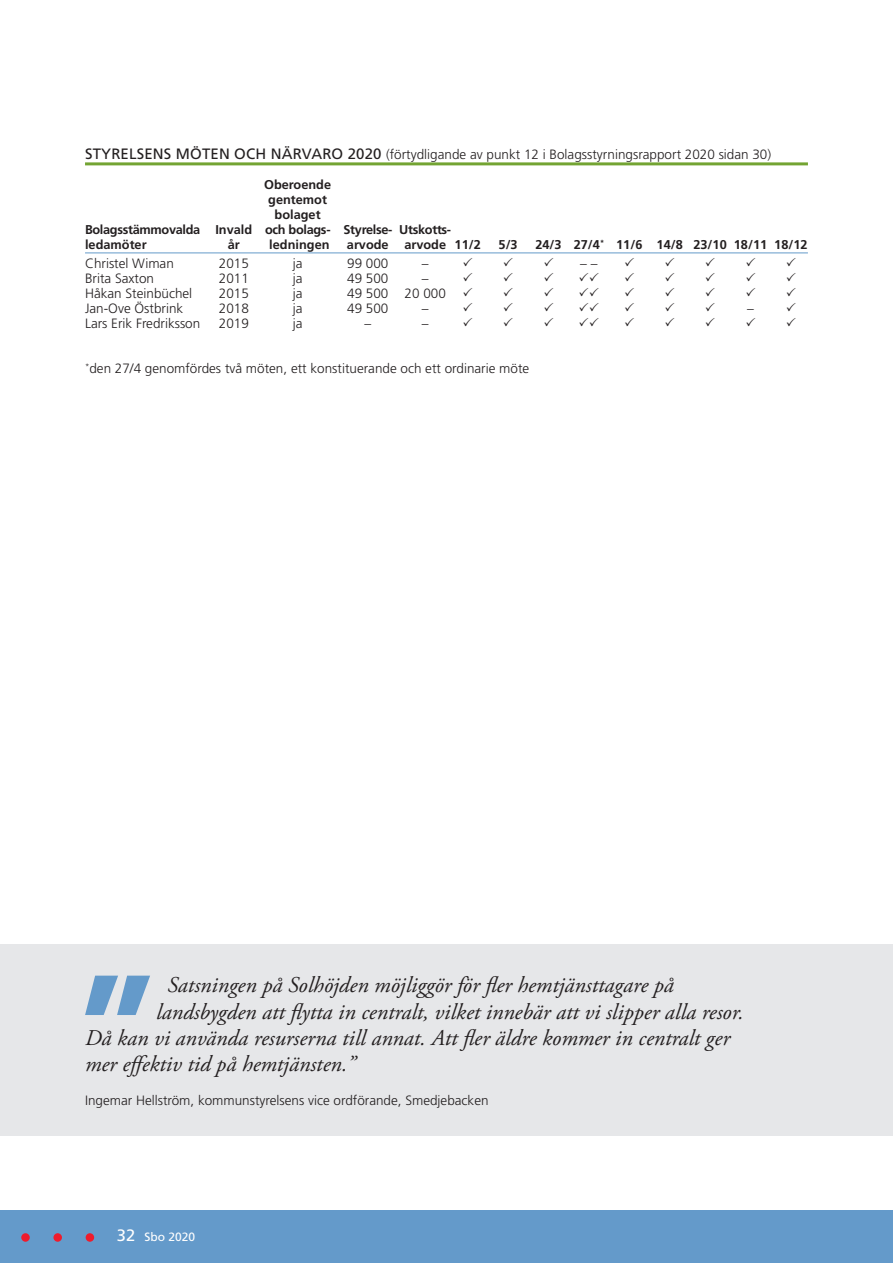
<style>
.page{position:relative;width:893px;height:1263px;background:#fff}
.page>*{position:absolute;margin:0;border:0;box-sizing:border-box;transform-origin:0 0}
.t1{font:700 157.5px "Frutiger LT Std";color:#649aca}
.t2{font:italic 22.5px "Adobe Garamond Pro";color:#231f20}
.t3{font:300 13.5px "Frutiger LT Std";color:#231f20}
.t4{font:700 12.75px "Frutiger LT Std";color:#231f20}
.t5{font:700 12.75px "Frutiger LT Std";letter-spacing:-.025em;color:#231f20}
.t6{font:12px "Frutiger LT Std";color:#fff}
.s1{font-weight:400;font-size:15px}
.s2{font-size:16.5px}
</style>
<div class="page">
<div style="left:0;top:1210px;width:893px;height:53px;background:#649aca"></div>
<div style="left:21px;top:1233px;width:9px;height:9px;background:#ee1b2c;border-radius:50%"></div>
<div style="left:53px;top:1233px;width:9px;height:9px;background:#ee1b2c;border-radius:50%"></div>
<div style="left:86px;top:1233px;width:8px;height:9px;background:#ee1b2c;border-radius:50%"></div>
<hr style="left:85px;top:162px;width:723px;height:3px;background:#73a432">
<hr style="left:85px;top:253px;width:723px;height:1px;background:#649aca">
<div style="left:0;top:944px;width:893px;height:191px;background:#e6e7e9"></div>
<p class="t3" style="left:85px;top:147px;width:688px"><span class="s1">STYRELSENS MÖTEN OCH NÄRVARO 2020</span> (förtydligande av punkt 12 i Bolagsstyrningsrapport 2020 sidan 30)</p>
<p class="t4" style="left:264px;top:177px;width:69px">Oberoende</p>
<p class="t4" style="left:268px;top:192px;width:60px">gentemot</p>
<p class="t4" style="left:275px;top:207px;width:48px">bolaget</p>
<p class="t5" style="left:85px;top:222px;width:368px">Bolagsstämmovalda Invald och bolags- Styrelse- Utskotts-</p>
<p class="t4" style="left:85px;top:237px;width:63px">ledamöter</p>
<p class="t4" style="left:228px;top:237px;width:14px">år</p>
<p class="t4" style="left:269px;top:237px;width:62px">ledningen</p>
<p class="t4" style="left:347px;top:237px;width:135px">arvode arvode 11/2</p>
<p class="t4" style="left:499px;top:237px;width:21px">5/3</p>
<p class="t4" style="left:535px;top:237px;width:274px">24/3 27/4<sup>*</sup> 11/6 14/8 23/10 18/11 18/12</p>
<p class="t3" style="left:85px;top:256px;width:90px">Christel Wiman</p>
<p class="t3" style="left:219px;top:256px;width:32px">2015</p>
<p class="t3" style="left:293px;top:256px;width:11px">ja</p>
<p class="t3" style="left:347px;top:256px;width:43px">99 000</p>
<p class="t3" style="left:422px;top:256px;width:8px">–</p>
<p class="t3" style="left:580px;top:256px;width:19px">– –</p>
<p class="t3" style="left:85px;top:271px;width:70px">Brita Saxton</p>
<p class="t3" style="left:219px;top:271px;width:32px">2011</p>
<p class="t3" style="left:293px;top:271px;width:11px">ja</p>
<p class="t3" style="left:347px;top:271px;width:43px">49 500</p>
<p class="t3" style="left:422px;top:271px;width:8px">–</p>
<p class="t3" style="left:85px;top:286px;width:109px">Håkan Steinbüchel</p>
<p class="t3" style="left:219px;top:286px;width:32px">2015</p>
<p class="t3" style="left:293px;top:286px;width:11px">ja</p>
<p class="t3" style="left:347px;top:286px;width:100px">49 500 20 000</p>
<p class="t3" style="left:85px;top:301px;width:100px">Jan-Ove Östbrink</p>
<p class="t3" style="left:219px;top:301px;width:32px">2018</p>
<p class="t3" style="left:293px;top:301px;width:11px">ja</p>
<p class="t3" style="left:347px;top:301px;width:43px">49 500</p>
<p class="t3" style="left:422px;top:301px;width:8px">–</p>
<p class="t3" style="left:747px;top:301px;width:8px">–</p>
<p class="t3" style="left:85px;top:316px;width:117px">Lars Erik Fredriksson</p>
<p class="t3" style="left:219px;top:316px;width:32px">2019</p>
<p class="t3" style="left:293px;top:316px;width:11px">ja</p>
<p class="t3" style="left:364px;top:316px;width:8px">–</p>
<p class="t3" style="left:422px;top:316px;width:8px">–</p>
<p class="t3" style="left:85px;top:361px;width:446px"><sup>*</sup>den 27/4 genomfördes två möten, ett konstituerande och ett ordinarie möte</p>
<h1 class="t1" style="left:80px;top:938px;width:77px">”</h1>
<h2 class="t2" style="left:168px;top:972px;width:508px">Satsningen på Solhöjden möjliggör för fler hemtjänsttagare på</h2>
<h2 class="t2" style="left:156px;top:998px;width:589px">landsbygden att flytta in centralt, vilket innebär att vi slipper alla resor.</h2>
<h2 class="t2" style="left:85px;top:1024px;width:646px">Då kan vi använda resurserna till annat. Att fler äldre kommer in centralt ger</h2>
<h2 class="t2" style="left:85px;top:1050px;width:272px">mer effektiv tid på hemtjänsten.”</h2>
<p class="t3" style="left:85px;top:1092px;width:405px">Ingemar Hellström, kommunstyrelsens vice ordförande, Smedjebacken</p>
<p class="t6" style="left:117px;top:1230px;width:80px"><span class="s2">32</span> Sbo 2020</p>
</div>
